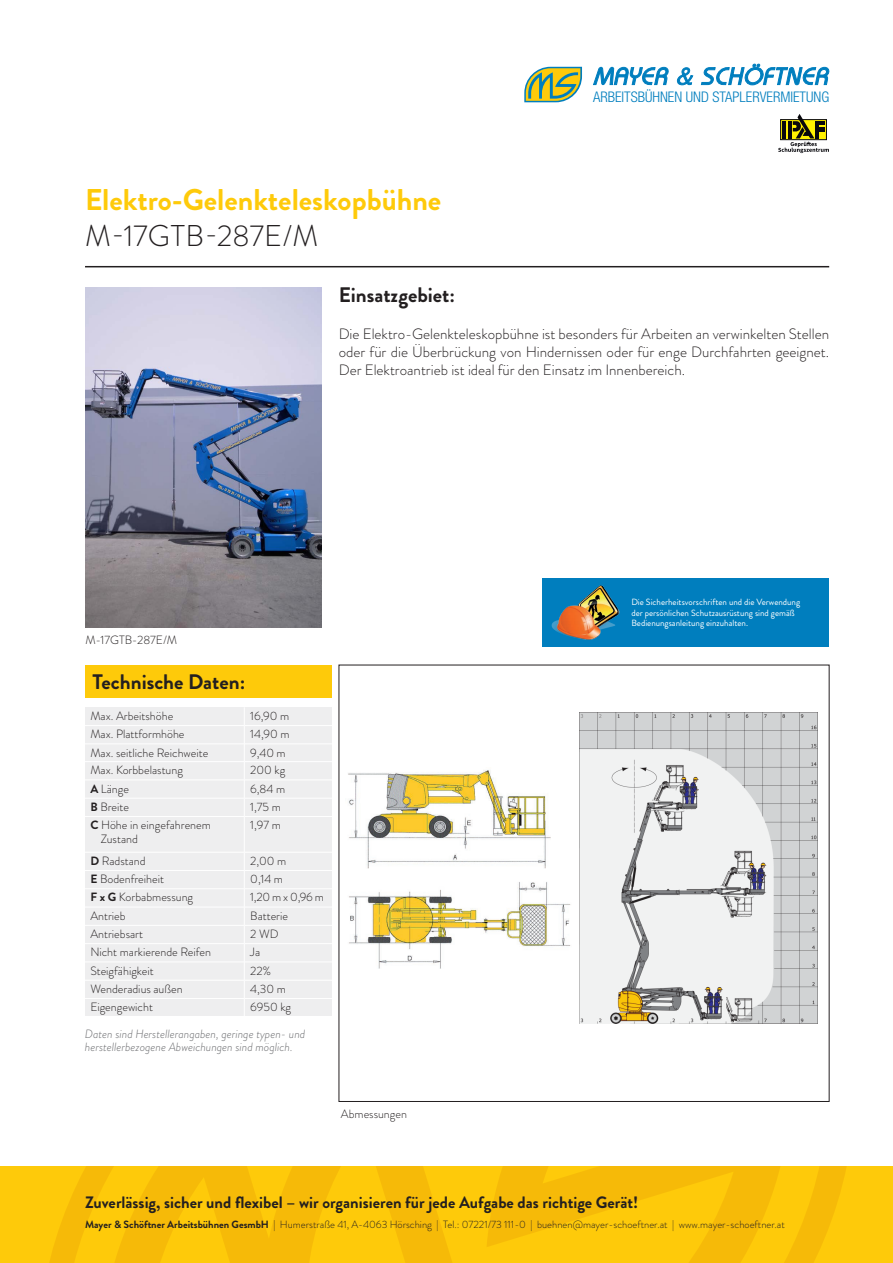
<style>
.page{position:relative;width:893px;height:1263px;background:#fff}
.page>*{position:absolute;margin:0;border:0;box-sizing:border-box;transform-origin:0 0}
.t1{font:700 30px "Brandon Grotesque";color:#feca0a}
.t2{font:300 30px "Brandon Grotesque";letter-spacing:.005em;color:#231f20}
.t3{font:700 21px "Brandon Grotesque";color:#231f20}
.t4{font:700 16.5px "Brandon Grotesque";color:#231f20}
.t5{font:300 15px/18px "Brandon Grotesque";color:#231f20;text-align:justify}
.t6{font:300 condensed 14.7px "Helvetica Neue LT Std";color:#007ebe}
.t7{font:300 12px/13.5px "Brandon Grotesque";color:#231f20}
.t8{font:italic 300 12px/12.8px "Brandon Grotesque";color:#6c6d70}
.t9{font:300 10.5px "Brandon Grotesque";color:#231f20}
.t10{font:9px/10.8px "Brandon Grotesque";color:#fff}
.s1{font-weight:700}
</style>
<div class="page">
<hr style="left:85px;top:266px;width:744px;height:1px;background:#231f20">
<svg style="left:0;top:1166px;width:893px;height:97px;background:#fcc609"></svg>
<svg style="left:73px;top:1166px;width:717px;height:97px;background:#fac209"></svg>
<div style="left:542px;top:578px;width:287px;height:69px;background:#007ebe"></div>
<img style="left:551px;top:585px;width:69px;height:55px">
<svg style="left:524px;top:67px;width:58px;height:35px;background:#a8b869"></svg>
<svg style="left:593px;top:66px;width:76px;height:20px"></svg>
<svg style="left:676px;top:67px;width:18px;height:19px"></svg>
<svg style="left:701px;top:63px;width:129px;height:23px"></svg>
<div style="left:85px;top:707px;width:247px;height:309px;background:#eeeeef"></div>
<div style="left:85px;top:665px;width:247px;height:32px;background:#feca0a"></div>
<img style="left:85px;top:287px;width:237px;height:341px">
<hr style="left:84px;top:725px;width:160px;height:1px;background:#fff">
<hr style="left:244px;top:725px;width:88px;height:1px;background:#fff">
<hr style="left:84px;top:744px;width:160px;height:1px;background:#fff">
<hr style="left:244px;top:744px;width:88px;height:1px;background:#fff">
<hr style="left:84px;top:761px;width:160px;height:1px;background:#fff">
<hr style="left:244px;top:761px;width:88px;height:1px;background:#fff">
<hr style="left:84px;top:780px;width:160px;height:1px;background:#fff">
<hr style="left:244px;top:780px;width:88px;height:1px;background:#fff">
<hr style="left:84px;top:798px;width:160px;height:1px;background:#fff">
<hr style="left:244px;top:798px;width:88px;height:1px;background:#fff">
<svg style="left:244px;top:708px;width:1px;height:108px"></svg>
<hr style="left:84px;top:816px;width:160px;height:1px;background:#fff">
<hr style="left:244px;top:816px;width:88px;height:1px;background:#fff">
<hr style="left:244px;top:817px;width:1px;height:35px;background:#fff">
<hr style="left:84px;top:852px;width:160px;height:1px;background:#fff">
<hr style="left:244px;top:852px;width:88px;height:1px;background:#fff">
<hr style="left:84px;top:870px;width:160px;height:1px;background:#fff">
<hr style="left:244px;top:870px;width:88px;height:1px;background:#fff">
<hr style="left:84px;top:888px;width:160px;height:1px;background:#fff">
<hr style="left:244px;top:888px;width:88px;height:1px;background:#fff">
<hr style="left:84px;top:907px;width:160px;height:1px;background:#fff">
<hr style="left:244px;top:907px;width:88px;height:1px;background:#fff">
<hr style="left:84px;top:925px;width:160px;height:1px;background:#fff">
<hr style="left:244px;top:925px;width:88px;height:1px;background:#fff">
<hr style="left:84px;top:943px;width:160px;height:1px;background:#fff">
<hr style="left:244px;top:943px;width:88px;height:1px;background:#fff">
<hr style="left:84px;top:962px;width:160px;height:1px;background:#fff">
<hr style="left:244px;top:962px;width:88px;height:1px;background:#fff">
<hr style="left:84px;top:980px;width:160px;height:1px;background:#fff">
<hr style="left:244px;top:980px;width:88px;height:1px;background:#fff">
<hr style="left:84px;top:998px;width:160px;height:1px;background:#fff">
<hr style="left:244px;top:998px;width:88px;height:1px;background:#fff">
<svg style="left:244px;top:853px;width:1px;height:163px"></svg>
<img style="left:579px;top:712px;width:238px;height:311px">
<img style="left:348px;top:770px;width:223px;height:198px">
<svg style="left:778px;top:114px;width:51px;height:39px"></svg>
<h1 class="t1" style="left:85px;top:178px;width:358px">Elektro-Gelenkteleskopbühne</h1>
<h1 class="t2" style="left:85px;top:215px;width:234px">M-17GTB-287E/M</h1>
<h2 class="t3" style="left:339px;top:280px;width:118px">Einsatzgebiet:</h2>
<p class="t6" style="left:593px;top:88px;width:238px">ARBEITSBÜHNEN UND STAPLERVERMIETUNG</p>
<p class="t5" style="left:339px;top:325px;width:492px">Die Elektro-Gelenkteleskopbühne ist besonders für Arbeiten an verwinkelten Stellen oder für die Überbrückung von Hindernissen oder für enge Durchfahrten geeignet.<br>Der Elektroantrieb ist ideal für den Einsatz im Innenbereich.</p>
<p class="t7" style="left:85px;top:633px;width:93px">M-17GTB-287E/M</p>
<h2 class="t3" style="left:93px;top:667px;width:154px">Technische Daten:</h2>
<p class="t7" style="left:90px;top:709px;width:84px">Max. Arbeitshöhe</p>
<p class="t7" style="left:250px;top:709px;width:41px">16,90 m</p>
<p class="t7" style="left:90px;top:727px;width:96px">Max. Plattformhöhe</p>
<p class="t7" style="left:250px;top:727px;width:41px">14,90 m</p>
<p class="t7" style="left:90px;top:746px;width:120px">Max. seitliche Reichweite</p>
<p class="t7" style="left:250px;top:746px;width:37px">9,40 m</p>
<p class="t7" style="left:90px;top:763px;width:94px">Max. Korbbelastung</p>
<p class="t7" style="left:250px;top:763px;width:37px">200 kg</p>
<p class="t7" style="left:90px;top:782px;width:40px"><span class="s1">A</span> Länge</p>
<p class="t7" style="left:250px;top:782px;width:36px">6,84 m</p>
<p class="t7" style="left:90px;top:800px;width:40px"><span class="s1">B</span> Breite</p>
<p class="t7" style="left:250px;top:800px;width:32px">1,75 m</p>
<p class="t7" style="left:101px;top:818px;width:112px;text-indent:-10px"><span class="s1">C</span> Höhe in eingefahrenem<br>Zustand</p>
<p class="t7" style="left:250px;top:818px;width:32px">1,97 m</p>
<p class="t7" style="left:90px;top:854px;width:57px"><span class="s1">D</span> Radstand</p>
<p class="t7" style="left:250px;top:854px;width:37px">2,00 m</p>
<p class="t7" style="left:90px;top:872px;width:75px"><span class="s1">E</span> Bodenfreiheit</p>
<p class="t7" style="left:250px;top:872px;width:34px">0,14 m</p>
<p class="t7" style="left:90px;top:891px;width:104px"><span class="s1">F x G</span> Korbabmessung</p>
<p class="t7" style="left:250px;top:891px;width:75px">1,20 m x 0,96 m</p>
<p class="t7" style="left:90px;top:909px;width:37px">Antrieb</p>
<p class="t7" style="left:250px;top:909px;width:39px">Batterie</p>
<p class="t7" style="left:90px;top:927px;width:54px">Antriebsart</p>
<p class="t7" style="left:250px;top:927px;width:30px">2 WD</p>
<p class="t7" style="left:90px;top:945px;width:122px">Nicht markierende Reifen</p>
<p class="t7" style="left:250px;top:945px;width:11px">Ja</p>
<p class="t7" style="left:90px;top:964px;width:65px">Steigfähigkeit</p>
<p class="t7" style="left:250px;top:964px;width:22px">22%</p>
<p class="t7" style="left:90px;top:982px;width:94px">Wenderadius außen</p>
<p class="t7" style="left:250px;top:982px;width:37px">4,30 m</p>
<p class="t7" style="left:90px;top:1000px;width:64px">Eigengewicht</p>
<p class="t7" style="left:250px;top:1000px;width:42px">6950 kg</p>
<p class="t8" style="left:85px;top:1027px;width:222px">Daten sind Herstellerangaben, geringe typen- und herstellerbezogene Abweichungen sind möglich.</p>
<p class="t7" style="left:341px;top:1107px;width:68px">Abmessungen</p>
<p class="t10" style="left:631px;top:596px;width:170px">Die Sicherheitsvorschriften und die Verwendung der persönlichen Schutzausrüstung sind gemäß<br>Bedienungsanleitung einzuhalten.</p>
<h3 class="t4" style="left:85px;top:1191px;width:555px">Zuverlässig, sicher und flexibel – wir organisieren für jede Aufgabe das richtige Gerät!</h3>
<p class="t9" style="left:85px;top:1217px;width:701px"><span class="s1">Mayer &amp; Schöftner Arbeitsbühnen GesmbH</span> | Humerstraße 41, A-4063 Hörsching | Tel.: 07221/73 111-0 | buehnen@mayer-schoeftner.at | www.mayer-schoeftner.at</p>
</div>
